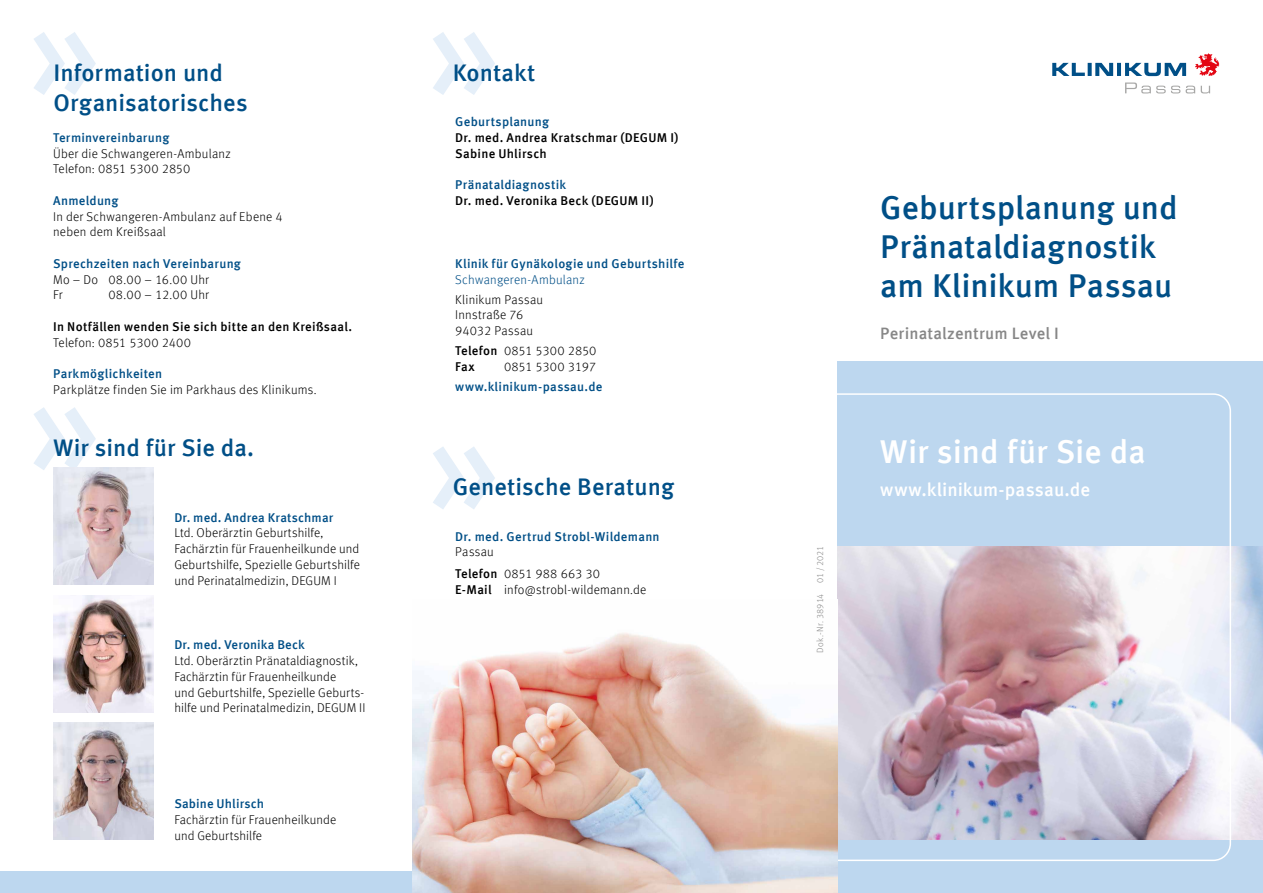
<style>
.page{position:relative;width:1263px;height:893px;background:#fff}
.page>*{position:absolute;margin:0;border:0;box-sizing:border-box;transform-origin:0 0}
.t1{font:500 33px/39px "Meta Offc";color:#004f87}
.t2{font:500 33px "Meta Offc";letter-spacing:-.005em;color:#fff}
.t3{font:500 24px/30px "Meta Offc";color:#004f87}
.t4{font:500 18.75px "Meta Offc";letter-spacing:.005em;color:#fff}
.t5{font:500 16.5px "Meta Offc";letter-spacing:.01em;color:#878787}
.t6{font:300 12.75px/15.8px "Meta Offc";letter-spacing:.015em;color:#000}
.t7{font:500 12.75px "Meta Offc";letter-spacing:.015em;color:#004f87}
.t8{font:500 12.75px/15.8px "Meta Offc";letter-spacing:.02em;color:#000}
.t9{font:300 12.75px/15.8px "Meta Offc";letter-spacing:-.005em;color:#000}
.t10{font:300 12.75px "Meta Offc";letter-spacing:.02em;color:#004f87}
.t11{font:300 12.75px "Meta Offc";letter-spacing:-.015em;color:#000}
.t12{font:300 9px "Meta Offc";letter-spacing:.015em;color:#878787}
.s1{font-weight:500}
</style>
<div class="page">
<svg style="left:34px;top:407px;width:62px;height:63px"></svg>
<div style="left:838px;top:361px;width:425px;height:532px;background:#bdd7ef"></div>
<svg style="left:1052px;top:63px;width:134px;height:13px"></svg>
<svg style="left:1125px;top:83px;width:85px;height:10px"></svg>
<svg style="left:1195px;top:53px;width:24px;height:23px"></svg>
<svg style="left:433px;top:32px;width:62px;height:63px"></svg>
<svg style="left:34px;top:32px;width:62px;height:63px"></svg>
<img style="left:838px;top:546px;width:425px;height:294px">
<div style="left:0;top:872px;width:1263px;height:21px;background:#bdd7ef"></div>
<img style="left:412px;top:633px;width:426px;height:260px">
<svg style="left:433px;top:447px;width:62px;height:62px"></svg>
<img style="left:53px;top:723px;width:100px;height:117px">
<img style="left:53px;top:595px;width:100px;height:117px">
<img style="left:53px;top:468px;width:100px;height:117px">
<h2 class="t3" style="left:53px;top:58px;width:196px">Information und<br>Organisatorisches</h2>
<p class="t7" style="left:53px;top:130px;width:118px">Terminvereinbarung</p>
<p class="t6" style="left:53px;top:146px;width:179px">Über die Schwangeren-Ambulanz<br>Telefon: 0851 5300 2850</p>
<p class="t7" style="left:53px;top:193px;width:67px">Anmeldung</p>
<p class="t6" style="left:53px;top:209px;width:231px">In der Schwangeren-Ambulanz auf Ebene 4 neben dem Kreißsaal</p>
<p class="t7" style="left:53px;top:256px;width:189px">Sprechzeiten nach Vereinbarung</p>
<p class="t6" style="left:53px;top:272px;width:157px">Mo – Do 08.00 – 16.00 Uhr<br>Fr</p>
<p class="t6" style="left:108px;top:287px;width:102px">08.00 – 12.00 Uhr</p>
<p class="t8" style="left:53px;top:319px;width:300px">In Notfällen wenden Sie sich bitte an den Kreißsaal.</p>
<p class="t6" style="left:53px;top:335px;width:139px">Telefon: 0851 5300 2400</p>
<p class="t7" style="left:53px;top:366px;width:111px">Parkmöglichkeiten</p>
<p class="t6" style="left:53px;top:382px;width:265px">Parkplätze finden Sie im Parkhaus des Klinikums.</p>
<h2 class="t3" style="left:53px;top:434px;width:202px">Wir sind für Sie da.</h2>
<p class="t7" style="left:174px;top:510px;width:160px">Dr. med. Andrea Kratschmar</p>
<p class="t6" style="left:174px;top:525px;width:187px">Ltd. Oberärztin Geburtshilfe, Fachärztin für Frauenheilkunde und Geburtshilfe, Spezielle Geburtshilfe und Perinatalmedizin, DEGUM I</p>
<p class="t7" style="left:174px;top:637px;width:132px">Dr. med. Veronika Beck</p>
<p class="t6" style="left:174px;top:653px;width:193px">Ltd. Oberärztin Pränataldiagnostik, Fachärztin für Frauenheilkunde<br>und Geburtshilfe, Spezielle Geburts&shy;hilfe und Perinatalmedizin, DEGUM II</p>
<p class="t7" style="left:174px;top:796px;width:91px">Sabine Uhlirsch</p>
<p class="t6" style="left:174px;top:812px;width:163px">Fachärztin für Frauenheilkunde und Geburtshilfe</p>
<h2 class="t3" style="left:453px;top:58px;width:84px">Kontakt</h2>
<p class="t7" style="left:455px;top:114px;width:95px">Geburtsplanung</p>
<p class="t8" style="left:455px;top:130px;width:225px">Dr. med. Andrea Kratschmar (DEGUM I)<br>Sabine Uhlirsch</p>
<p class="t7" style="left:455px;top:177px;width:112px">Pränataldiagnostik</p>
<p class="t8" style="left:455px;top:193px;width:200px">Dr. med. Veronika Beck (DEGUM II)</p>
<p class="t7" style="left:455px;top:256px;width:231px">Klinik für Gynäkologie und Geburtshilfe</p>
<p class="t10" style="left:455px;top:272px;width:131px">Schwangeren-Ambulanz</p>
<p class="t6" style="left:455px;top:292px;width:89px">Klinikum Passau<br>Innstraße 76<br>94032 Passau</p>
<p class="t9" style="left:455px;top:343px;width:143px"><span class="s1">Telefon</span> 0851 5300 2850<br><span class="s1">Fax</span></p>
<p class="t11" style="left:504px;top:359px;width:94px">0851 5300 3197</p>
<p class="t7" style="left:455px;top:379px;width:149px">www.klinikum-passau.de</p>
<h2 class="t3" style="left:453px;top:473px;width:223px">Genetische Beratung</h2>
<p class="t7" style="left:455px;top:529px;width:206px">Dr. med. Gertrud Strobl-Wildemann</p>
<p class="t6" style="left:455px;top:541px;width:146px;line-height:22.2px">Passau<br><span class="s1">Telefon</span> 0851 988 663 30</p>
<p class="t6" style="left:455px;top:582px;width:193px"><span class="s1">E-Mail</span> info@strobl-wildemann.de</p>
<p class="t12" style="left:815px;top:653px;width:109px;rotate:-90deg">Dok.-Nr. 38914 01 / 2021</p>
<h1 class="t1" style="left:880px;top:189px;width:299px">Geburtsplanung und<br>Pränataldiagnostik am Klinikum Passau</h1>
<p class="t5" style="left:880px;top:324px;width:180px">Perinatalzentrum Level I</p>
<h1 class="t2" style="left:880px;top:433px;width:267px">Wir sind für Sie da</h1>
<h3 class="t4" style="left:880px;top:479px;width:212px">www.klinikum-passau.de</h3>
</div>
